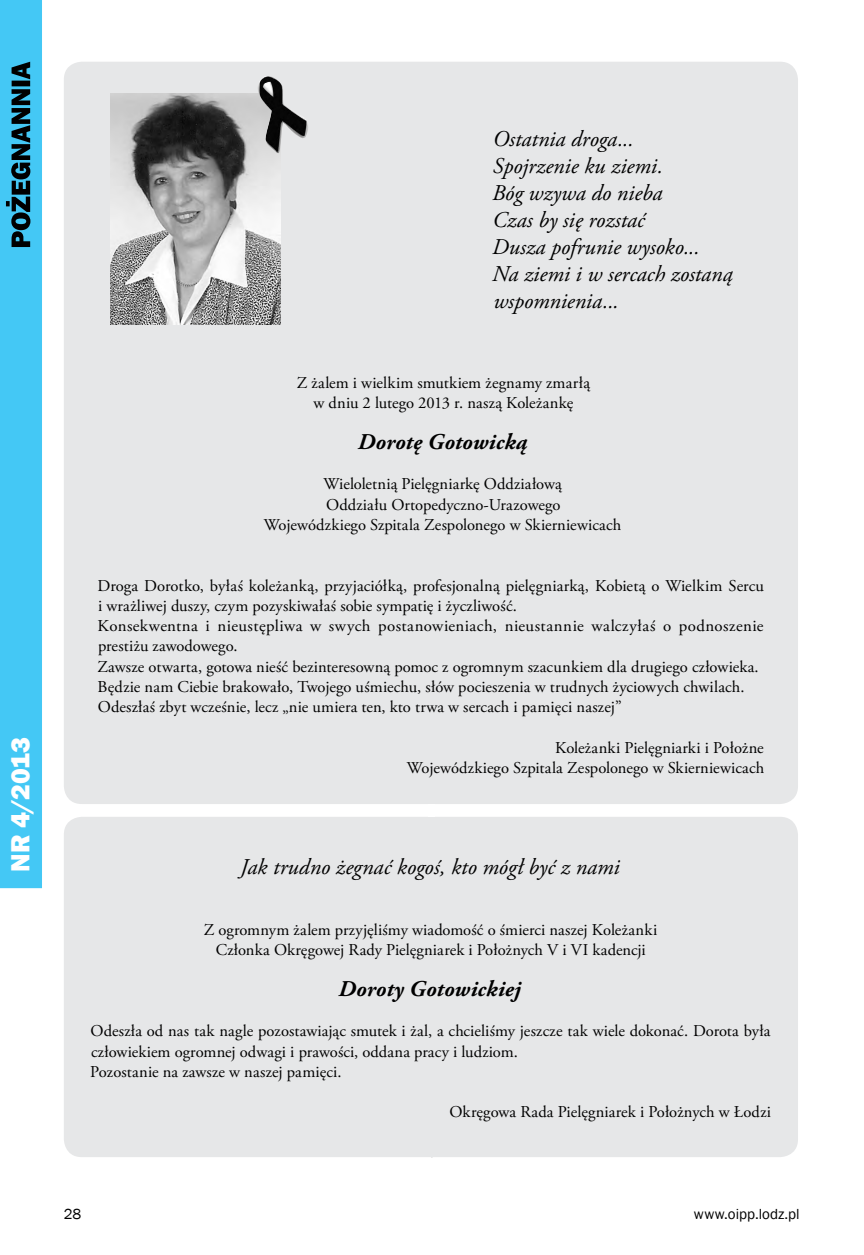
<style>
.page{position:relative;width:864px;height:1255px;background:#fff}
.page>*{position:absolute;margin:0;border:0;box-sizing:border-box;transform-origin:0 0}
.t1{font:800 27px "Franklin Gothic";color:#fff}
.t2{font:italic 22.5px/27px "Adobe Garamond Pro";color:#000}
.t3{font:italic 700 22.5px "Adobe Garamond Pro";letter-spacing:.005em;color:#000}
.t4{font:16.5px/20.2px "Adobe Garamond Pro";letter-spacing:.005em;color:#000;text-align:center}
.t5{font:15px "Franklin Gothic";color:#000}
</style>
<div class="page">
<div style="left:64px;top:62px;width:733px;height:742px;background:#e6e7e8;border-radius:18px"></div>
<svg style="left:0;top:0;width:42px;height:887px;background:#3fbce6"></svg>
<div style="left:64px;top:816px;width:733px;height:341px;background:#e6e7e8;border-radius:18px"></div>
<img style="left:111px;top:94px;width:169px;height:230px">
<img style="left:256px;top:76px;width:52px;height:77px">
<h1 class="t1" style="left:3px;top:871px;width:136px;rotate:-90deg">nr 4/2013</h1>
<h2 class="t2" style="left:492px;top:126px;width:242px">Ostatnia droga...<br>Spojrzenie ku ziemi.<br>Bóg wzywa do nieba<br>Czas by się rozstać<br>Dusza pofrunie wysoko...<br>Na ziemi i w sercach zostaną wspomnienia...</h2>
<p class="t4" style="left:297px;top:373px;width:294px">Z żalem i wielkim smutkiem żegnamy zmarłą w dniu 2 lutego 2013 r. naszą Koleżankę</p>
<h2 class="t3" style="left:357px;top:428px;width:171px">Dorotę Gotowicką</h2>
<p class="t4" style="left:264px;top:474px;width:359px">Wieloletnią Pielęgniarkę Oddziałową<br>Oddziału Ortopedyczno-Urazowego<br>Wojewódzkiego Szpitala Zespolonego w Skierniewicach</p>
<p class="t4" style="left:97px;top:576px;width:668px;text-align:left">Droga Dorotko, byłaś koleżanką, przyjaciółką, profesjonalną pielęgniarką, Kobietą o Wielkim Sercu i wrażliwej duszy, czym pozyskiwałaś sobie sympatię i życzliwość.<br>Konsekwentna i nieustępliwa w swych postanowieniach, nieustannie walczyłaś o podnoszenie prestiżu zawodowego.<br>Zawsze otwarta, gotowa nieść bezinteresowną pomoc z ogromnym szacunkiem dla drugiego człowieka.<br>Będzie nam Ciebie brakowało, Twojego uśmiechu, słów pocieszenia w trudnych życiowych chwilach.<br>Odeszłaś zbyt wcześnie, lecz „nie umiera ten, kto trwa w sercach i pamięci naszej”</p>
<p class="t4" style="left:406px;top:738px;width:359px;text-align:right">Koleżanki Pielęgniarki i Położne<br>Wojewódzkiego Szpitala Zespolonego w Skierniewicach</p>
<h2 class="t2" style="left:240px;top:854px;width:381px">Jak trudno żegnać kogoś, kto mógł być z nami</h2>
<p class="t4" style="left:204px;top:920px;width:455px">Z ogromnym żalem przyjęliśmy wiadomość o śmierci naszej Koleżanki<br>Członka Okręgowej Rady Pielęgniarek i Położnych V i VI kadencji</p>
<h2 class="t3" style="left:338px;top:975px;width:184px">Doroty Gotowickiej</h2>
<p class="t4" style="left:90px;top:1021px;width:681px;text-align:left">Odeszła od nas tak nagle pozostawiając smutek i żal, a chcieliśmy jeszcze tak wiele dokonać. Dorota była człowiekiem ogromnej odwagi i prawości, oddana pracy i ludziom.<br>Pozostanie na zawsze w naszej pamięci.</p>
<p class="t4" style="left:449px;top:1102px;width:323px">Okręgowa Rada Pielęgniarek i Położnych w Łodzi</p>
<p class="t5" style="left:64px;top:1204px;width:19px">28</p>
<p class="t5" style="left:693px;top:1204px;width:107px">www.oipp.lodz.pl</p>
</div>
